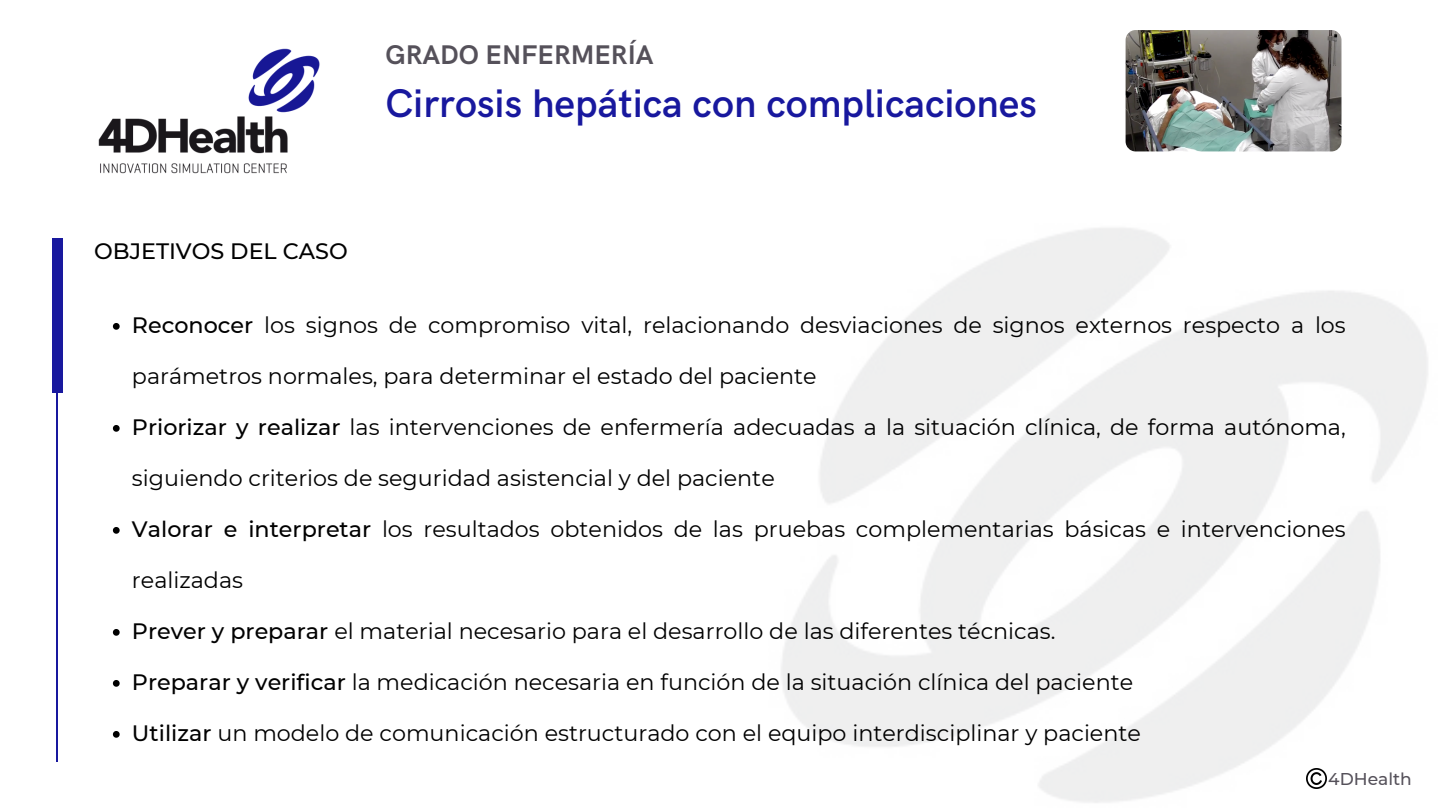
<style>
.page{position:relative;width:1440px;height:810px;background:#fff}
.page>*{position:absolute;margin:0;border:0;box-sizing:border-box;transform-origin:0 0}
.t1{font:600 40px "HK Grotesk";color:#18189e}
.t2{font:700 27.1px "HK Grotesk";color:#55515a}
.t3{font:22.3px "Montserrat";color:#000}
.t4{font:500 22.3px "Montserrat";color:#000}
.t5{font:500 17.1px "Montserrat";color:#55515a}
.s1{font-weight:500}
</style>
<div class="page">
<img style="left:98px;top:48px;width:222px;height:126px">
<img style="left:1126px;top:30px;width:215px;height:121px;border-radius:10px">
<img style="left:781px;top:228px;width:647px;height:575px">
<svg style="left:113px;top:323px;width:7px;height:7px"></svg>
<svg style="left:113px;top:425px;width:7px;height:7px"></svg>
<svg style="left:113px;top:527px;width:7px;height:7px"></svg>
<svg style="left:113px;top:629px;width:7px;height:7px"></svg>
<svg style="left:113px;top:680px;width:7px;height:7px"></svg>
<svg style="left:113px;top:731px;width:7px;height:7px"></svg>
<div style="left:52px;top:238px;width:11px;height:155px;background:#18189e"></div>
<hr style="left:56px;top:238px;width:2px;height:524px;background:#18189e">
<img style="left:1306px;top:769px;width:20px;height:20px">
<h1 class="t2" style="left:385px;top:40px;width:270px">GRADO ENFERMERÍA</h1>
<p class="t1" style="left:385px;top:81px;width:653px">Cirrosis hepática con complicaciones</p>
<p class="t4" style="left:94px;top:238px;width:255px">OBJETIVOS DEL CASO</p>
<p class="t3" style="left:132px;top:311px;width:1215px"><span class="s1">Reconocer</span> los signos de compromiso vital, relacionando desviaciones de signos externos respecto a los</p>
<p class="t3" style="left:132px;top:362px;width:686px">parámetros normales, para determinar el estado del paciente</p>
<p class="t3" style="left:132px;top:413px;width:1215px"><span class="s1">Priorizar y realizar</span> las intervenciones de enfermería adecuadas a la situación clínica, de forma autónoma,</p>
<p class="t3" style="left:132px;top:464px;width:644px">siguiendo criterios de seguridad asistencial y del paciente</p>
<h3 class="t3" style="left:132px;top:515px;width:1215px"><span class="s1">Valorar e interpretar</span> los resultados obtenidos de las pruebas complementarias básicas e intervenciones</h3>
<h3 class="t3" style="left:132px;top:566px;width:113px">realizadas</h3>
<h4 class="t3" style="left:132px;top:617px;width:925px"><span class="s1">Prever y preparar</span> el material necesario para el desarrollo de las diferentes técnicas.</h4>
<h4 class="t3" style="left:132px;top:668px;width:1003px"><span class="s1">Preparar y verificar</span> la medicación necesaria en función de la situación clínica del paciente</h4>
<h4 class="t3" style="left:132px;top:719px;width:1010px"><span class="s1">Utilizar</span> un modelo de comunicación estructurado con el equipo interdisciplinar y paciente</h4>
<h4 class="t5" style="left:1328px;top:769px;width:85px">4DHealth</h4>
</div>
